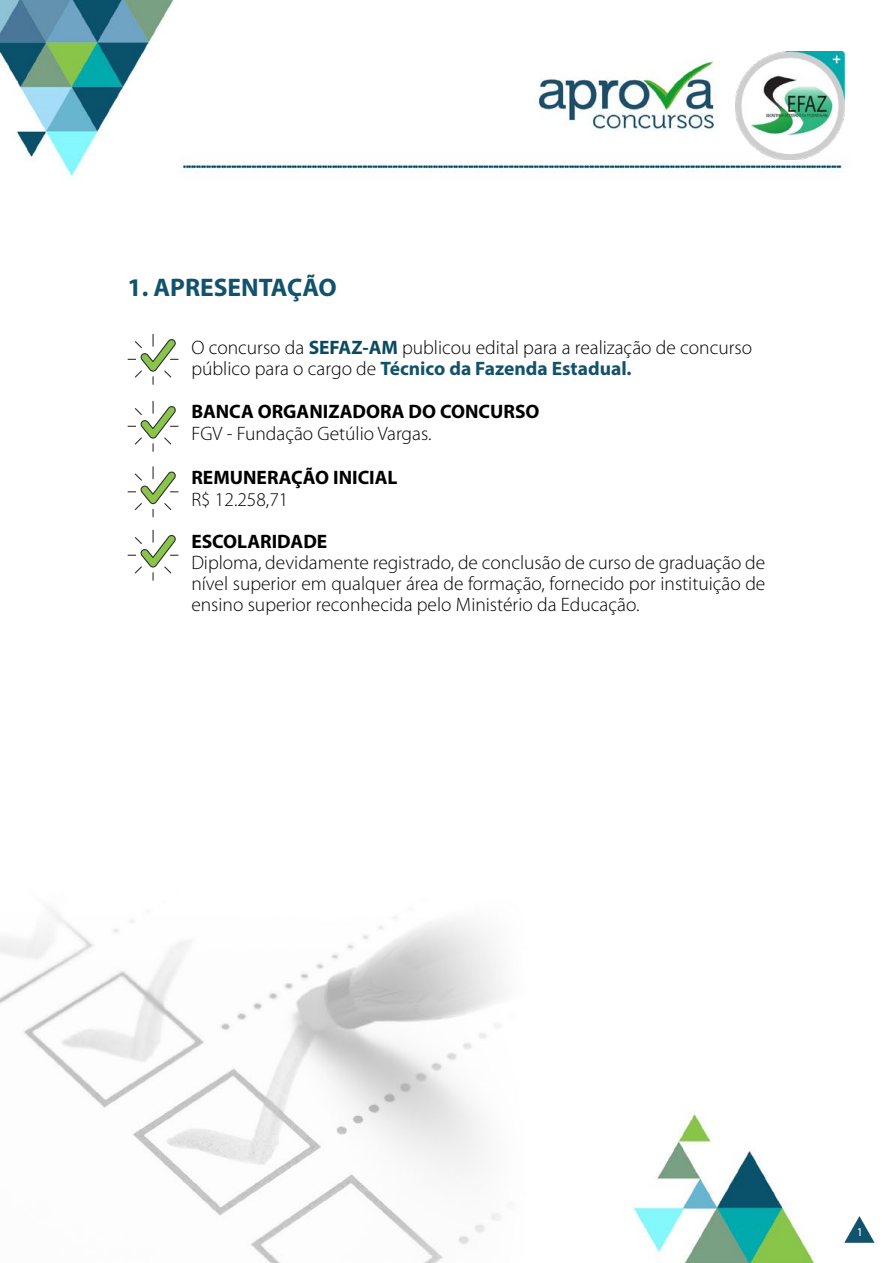
<style>
.page{position:relative;width:893px;height:1263px;background:#fff}
.page>*{position:absolute;margin:0;border:0;box-sizing:border-box;transform-origin:0 0}
.t1{font:700 25.5px "Myriad Pro";color:#11526c}
.t2{font:300 19.5px/21px "Myriad Pro";color:#020203}
.t3{font:700 19.5px "Myriad Pro";color:#000}
.t4{font:300 19.5px "Myriad Pro";color:#000}
.t5{font:700 19.5px "Myriad Pro";color:#020203}
.t6{font:12px "Myriad Pro";color:#fff}
.s1{font-weight:700;color:#0a4a61}
.s2{font-weight:700;color:#12526b}
</style>
<div class="page">
<img style="left:0;top:0;width:845px;height:1263px">
<svg style="left:844px;top:1216px;width:31px;height:27px"></svg>
<img style="left:736px;top:51px;width:108px;height:108px">
<svg style="left:128px;top:334px;width:51px;height:51px"></svg>
<svg style="left:128px;top:401px;width:51px;height:51px"></svg>
<svg style="left:128px;top:466px;width:51px;height:51px"></svg>
<svg style="left:128px;top:530px;width:51px;height:51px"></svg>
<h1 class="t1" style="left:128px;top:270px;width:211px">1. APRESENTAÇÃO</h1>
<p class="t2" style="left:191px;top:337px;width:562px">O concurso da <span class="s1">SEFAZ-AM</span> publicou edital para a realização de concurso público para o cargo de <span class="s2">Técnico da Fazenda Estadual.</span></p>
<p class="t3" style="left:191px;top:399px;width:350px">BANCA ORGANIZADORA DO CONCURSO</p>
<p class="t4" style="left:191px;top:423px;width:242px">FGV - Fundação Getúlio Vargas.</p>
<p class="t3" style="left:191px;top:464px;width:208px">REMUNERAÇÃO INICIAL</p>
<p class="t2" style="left:191px;top:489px;width:99px">R$ 12.258,71</p>
<p class="t5" style="left:191px;top:528px;width:137px">ESCOLARIDADE</p>
<p class="t2" style="left:191px;top:552px;width:576px;text-align:justify">Diploma, devidamente registrado, de conclusão de curso de graduação de nível superior em qualquer área de formação, fornecido por instituição de ensino superior reconhecida pelo Ministério da Educação.</p>
<p class="t6" style="left:857px;top:1225px;width:8px">1</p>
</div>
